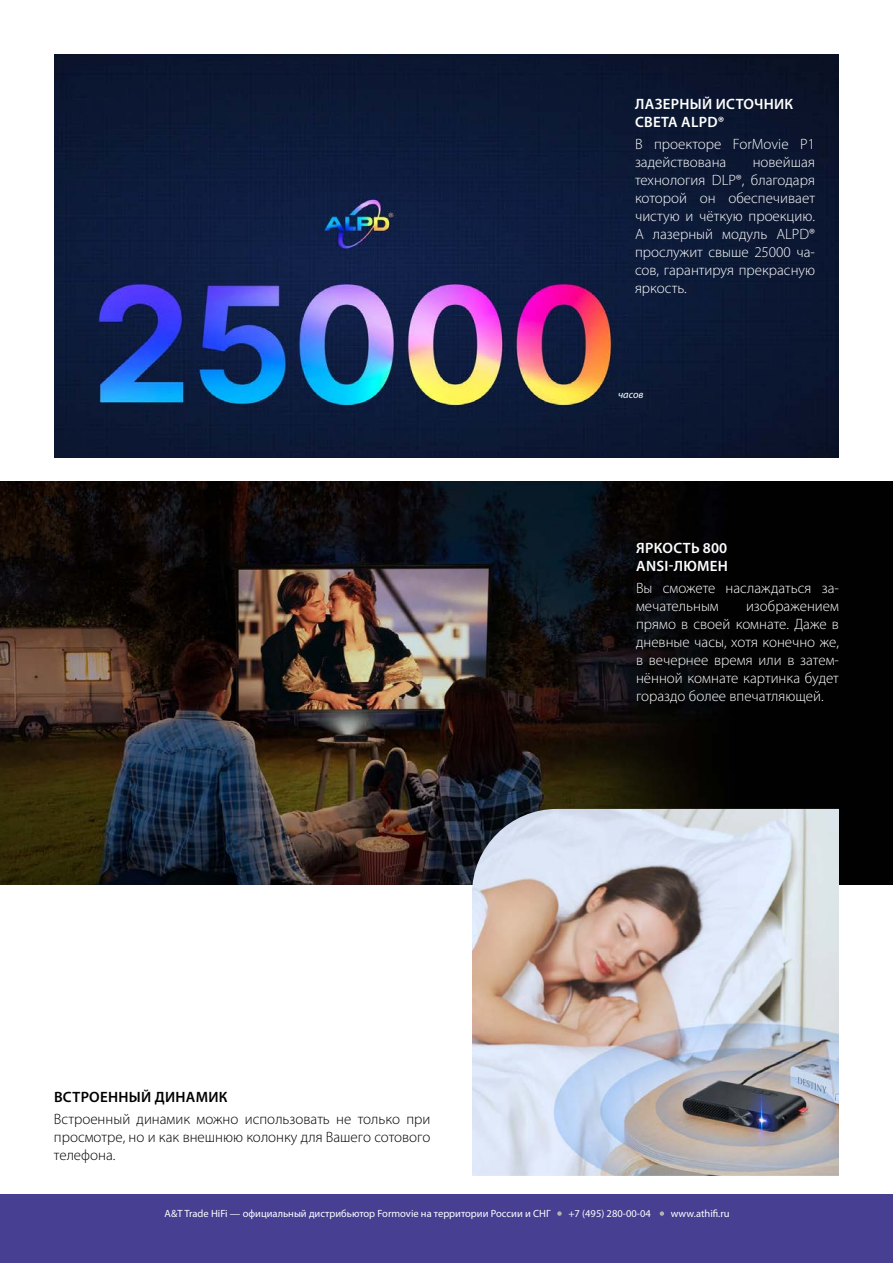
<style>
.page{position:relative;width:893px;height:1263px;background:#fff}
.page>*{position:absolute;margin:0;border:0;box-sizing:border-box;transform-origin:0 0}
.t1{font:300 15px/18px "Myriad Pro";color:#fff}
.t2{font:300 15px/18px "Myriad Pro";color:#000;text-align:justify}
.t3{font:600 15px/18px "Myriad Pro";letter-spacing:.02em;color:#fff}
.t4{font:600 15px "Myriad Pro";letter-spacing:.02em;color:#000}
.t5{font:10.5px "Myriad Pro";color:#fff}
.t6{font:italic 10.5px "Myriad Pro";color:#fff}
</style>
<div class="page">
<div style="left:0;top:1195px;width:893px;height:68px;background:#463f92"></div>
<svg style="left:557px;top:1211px;width:5px;height:5px"></svg>
<svg style="left:660px;top:1211px;width:4px;height:5px"></svg>
<img style="left:54px;top:54px;width:785px;height:403px">
<img style="left:0;top:481px;width:893px;height:403px">
<img style="left:472px;top:809px;width:367px;height:367px">
<p class="t3" style="left:635px;top:95px;width:160px">ЛАЗЕРНЫЙ ИСТОЧНИК<br>СВЕТА ALPD®</p>
<p class="t1" style="left:635px;top:135px;width:181px">В проекторе ForMovie P1 задействована</p>
<p class="t1" style="left:635px;top:153px;width:182px;text-align:justify;text-indent:118px">новейшая технология DLP®, благодаря которой он обеспечивает чистую и чёткую проекцию.<br>А лазерный модуль ALPD® прослужит свыше 25000 ча&shy;сов, гарантируя прекрасную яркость.</p>
<p class="t6" style="left:618px;top:388px;width:27px">часов</p>
<p class="t4" style="left:54px;top:1087px;width:175px">ВСТРОЕННЫЙ ДИНАМИК</p>
<p class="t2" style="left:54px;top:1110px;width:378px">Встроенный динамик можно использовать не только при просмотре, но и как внешнюю колонку для Вашего сотового телефона.</p>
<p class="t3" style="left:636px;top:538px;width:93px">ЯРКОСТЬ 800<br>ANSI-ЛЮМЕН</p>
<p class="t1" style="left:636px;top:579px;width:204px">Вы сможете наслаждаться за&shy;мечательным</p>
<p class="t1" style="left:636px;top:597px;width:204px;text-align:justify;text-indent:110px">изображением прямо в своей комнате. Даже в дневные часы, хотя конечно же, в вечернее время или в затем&shy;нённой комнате картинка будет гораздо более впечатляющей.</p>
<p class="t5" style="left:165px;top:1207px;width:387px">A&amp;T Trade HiFi — официальный дистрибьютор Formovie на территории России и СНГ</p>
<p class="t5" style="left:568px;top:1207px;width:84px">+7 (495) 280-00-04</p>
<p class="t5" style="left:671px;top:1207px;width:60px">www.athifi.ru</p>
</div>
